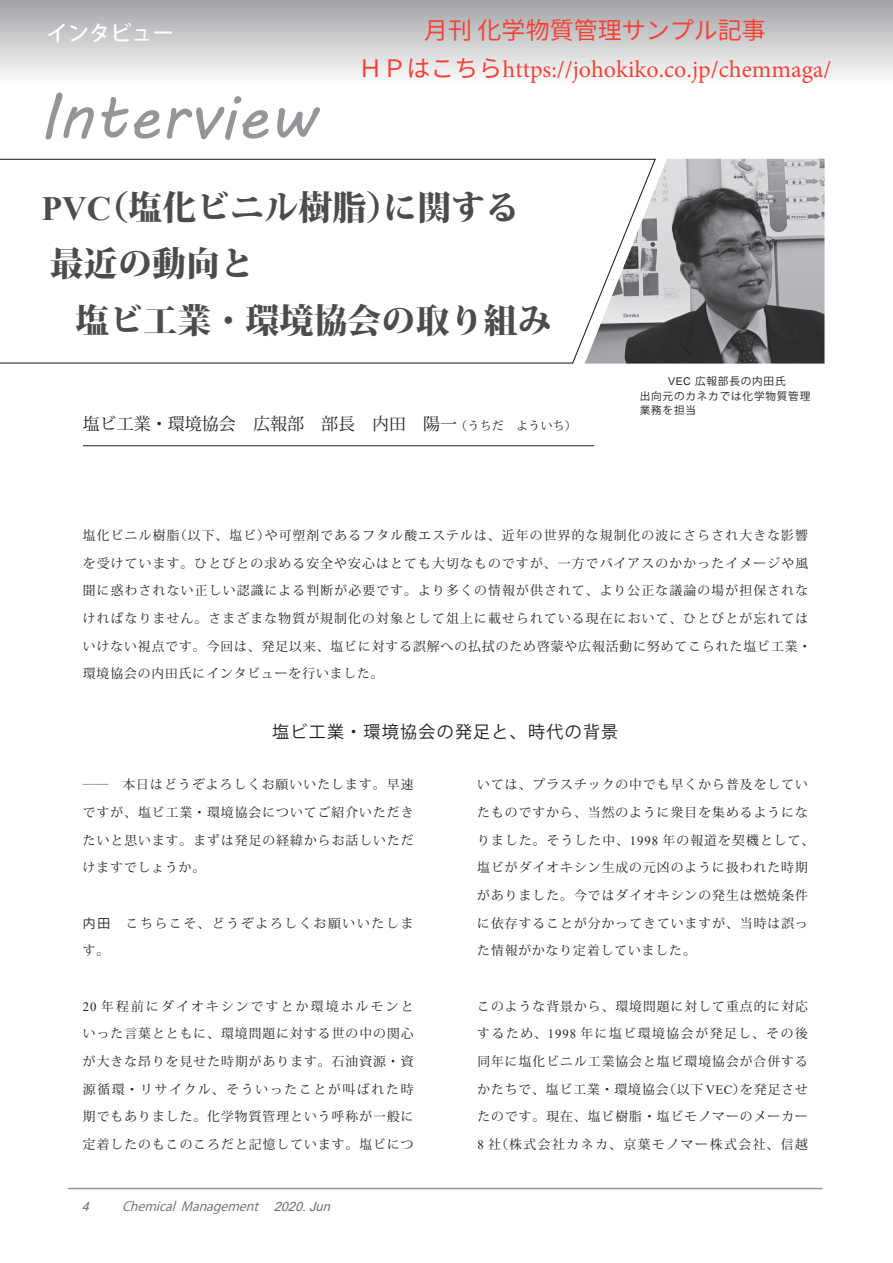
<style>
.page{position:relative;width:893px;height:1263px;background:#fff}
.page>*{position:absolute;margin:0;border:0;box-sizing:border-box;transform-origin:0 0}
.t1{font:63.75px "MV Boli";letter-spacing:.01em;color:#939598}
.t2{font:800 34.05px/56.4px "Koz Min Pro";color:#4b4c4d}
.t3{font:24px "Minion Pro";color:#f44336}
.t4{font:24px "Noto Sans CJ Kjp";color:#f44336}
.t5{font:500 21.3px "Koz Go Pro";color:#fff}
.t6{font:16.95px "Koz Min Pro";color:#231f20}
.t7{font:16.95px "Koz Go Pro";letter-spacing:.075em;color:#231f20}
.t8{font:12.75px/27.6px "Koz Min Pro";letter-spacing:.085em;color:#231f20;text-align:justify}
.t9{font:italic 12.75px "Koz Go Pro";color:#6c6d70}
.t10{font:12.75px/27.6px "Koz Min Pro";letter-spacing:.14em;color:#231f20}
.t11{font:italic 12.75px "Arial";color:#6c6d70}
.t12{font:10.65px/14.9px "Koz Go Pro";letter-spacing:.075em;color:#231f20}
.s1{font-family:"Noto Sans CJ Kjp"}
.s2{font-family:"Times New Roman";font-weight:700}
.s3{font-size:11.7px}
.s4{font-family:"Arial"}
.s5{font-family:"Koz Go Pro"}
.s6{font-family:"Times New Roman"}
</style>
<div class="page">
<div style="left:0;top:0;width:893px;height:85px;background:linear-gradient(to bottom,#a1a3a7,#fefefe)"></div>
<hr style="left:68px;top:1188px;width:755px;height:1px;background:#939598">
<hr style="left:83px;top:445px;width:511px;height:1px;background:#231f20">
<img style="left:657px;top:159px;width:167px;height:205px">
<svg style="left:0;top:158px;width:657px;height:206px"></svg>
<h3 class="t5" style="left:47px;top:20px;width:129px">インタビュー</h3>
<h1 class="t1" style="left:39px;top:73px;width:278px">Interview</h1>
<h3 class="t4" style="left:424px;top:11px;width:343px">月刊 化学物質管理サンプル記事</h3>
<h3 class="t3" style="left:359px;top:54px;width:474px"><span class="s1">ＨＰはこちら</span>https://johokiko.co.jp/chemmaga/</h3>
<h2 class="t2" style="left:41px;top:177px;width:512px"><span class="s2">PVC</span>（塩化ビニル樹脂）に関する最近の動向と<br>　塩ビ工業・環境協会の取り組み</h2>
<h3 class="t6" style="left:83px;top:411px;width:495px">塩ビ工業・環境協会　広報部　部長　内田　陽一<span class="s3">（うちだ　よういち）</span></h3>
<p class="t12" style="left:640px;top:374px;width:172px;text-indent:28px"><span class="s4">VEC</span> 広報部長の内田氏<br>出向元のカネカでは化学物質管理業務を担当</p>
<p class="t8" style="left:83px;top:521px;width:730px;text-align:left">塩化ビニル樹脂（以下、塩ビ）や可塑剤であるフタル酸エステルは、近年の世界的な規制化の波にさらされ大きな影響を受けています。ひとびとの求める安全や安心はとても大切なものですが、一方でバイアスのかかったイメージや風聞に惑わされない正しい認識による判断が必要です。より多くの情報が供されて、より公正な議論の場が担保されなければなりません。さまざまな物質が規制化の対象として俎上に載せられている現在において、ひとびとが忘れてはいけない視点です。今回は、発足以来、塩ビに対する誤解への払拭のため啓蒙や広報活動に努めてこられた塩ビ工業・環境協会の内田氏にインタビューを行いました。</p>
<h3 class="t7" style="left:272px;top:721px;width:348px">塩ビ工業・環境協会の発足と、時代の背景</h3>
<p class="t8" style="left:83px;top:770px;width:332px">――　本日はどうぞよろしくお願いいたします。早速ですが、塩ビ工業・環境協会についてご紹介いただきたいと思います。まずは発足の経緯からお話しいただけますでしょうか。</p>
<p class="t10" style="left:83px;top:909px;width:332px"><span class="s5">内田</span>　こちらこそ、どうぞよろしくお願いいたします。</p>
<p class="t8" style="left:83px;top:992px;width:332px"><span class="s6">20</span> 年程前にダイオキシンですとか環境ホルモンといった言葉とともに、環境問題に対する世の中の関心が大きな昂りを見せた時期があります。石油資源・資源循環・リサイクル、そういったことが叫ばれた時期でもありました。化学物質管理という呼称が一般に定着したのもこのころだと記憶しています。塩ビにつ</p>
<p class="t11" style="left:82px;top:1197px;width:13px">4</p>
<p class="t9" style="left:122px;top:1198px;width:214px">Chemical Management　 <span class="s4">2020.Jun</span></p>
<p class="t8" style="left:477px;top:770px;width:338px;text-align:left">いては、プラスチックの中でも早くから普及をしていたものですから、当然のように衆目を集めるようになりました。そうした中、<span class="s6">1998</span> 年の報道を契機として、塩ビがダイオキシン生成の元凶のように扱われた時期がありました。今ではダイオキシンの発生は燃焼条件に依存することが分かってきていますが、当時は誤った情報がかなり定着していました。</p>
<p class="t8" style="left:477px;top:992px;width:332px">このような背景から、環境問題に対して重点的に対応するため、<span class="s6">1998</span> 年に塩ビ環境協会が発足し、その後同年に塩化ビニル工業協会と塩ビ環境協会が合併するかたちで、塩ビ工業・環境協会（以下 <span class="s6">VEC</span>）を発足させたのです。現在、塩ビ樹脂・塩ビモノマーのメーカー<span class="s6">8</span> 社（株式会社カネカ、京葉モノマー株式会社、信越</p>
</div>
